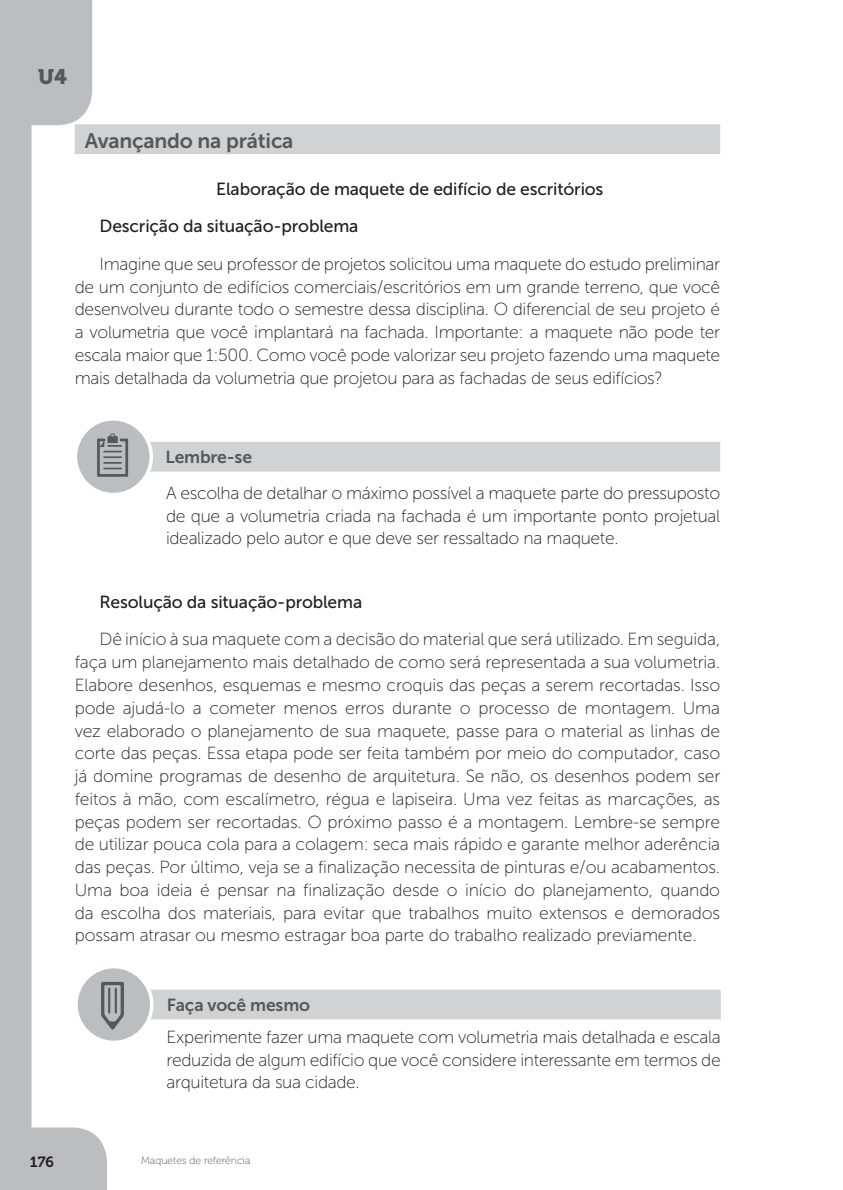
<style>
.page{position:relative;width:843px;height:1190px;background:#fff}
.page>*{position:absolute;margin:0;border:0;box-sizing:border-box;transform-origin:0 0}
.t1{font:21px "Museo Sans 700";letter-spacing:-.01em;color:#57585a}
.t2{font:21px "Museo 900";color:#57585a}
.t3{font:17.5px/22.8px "Museo Sans 100";letter-spacing:-.02em;color:#231f20;text-align:justify}
.t4{font:17.5px/37.6px "Museo Sans 500";letter-spacing:-.01em;color:#231f20}
.t5{font:17.5px "Museo Sans 700";letter-spacing:-.01em;color:#57585a}
.t6{font:14.7px "Museo 700";color:#231f20}
.t7{font:10.5px "Museo 100";color:#57585a}
</style>
<div class="page">
<svg style="left:0;top:0;width:107px;height:1190px"></svg>
<div style="left:75px;top:124px;width:645px;height:30px;background:#d1d2d4;border:2px solid #d1d2d4"></div>
<div style="left:83px;top:442px;width:637px;height:29px;background:#d1d2d4"></div>
<div style="left:75px;top:419px;width:76px;height:75px;background:#bcbdc0;border-radius:50%"></div>
<div style="left:74px;top:417px;width:79px;height:79px;border:4px solid #fff;border-radius:50%"></div>
<svg style="left:97px;top:433px;width:31px;height:44px"></svg>
<div style="left:83px;top:989px;width:637px;height:30px;background:#d1d2d4;border:2px solid #d1d2d4"></div>
<div style="left:76px;top:966px;width:76px;height:76px;background:#bcbdc0;border-radius:50%"></div>
<div style="left:74px;top:965px;width:79px;height:79px;border:4px solid #fff;border-radius:50%"></div>
<svg style="left:101px;top:982px;width:23px;height:48px"></svg>
<p class="t2" style="left:38px;top:65px;width:30px">U4</p>
<p class="t1" style="left:85px;top:129px;width:210px">Avançando na prática</p>
<p class="t4" style="left:99px;top:170px;width:505px;text-indent:117px">Elaboração de maquete de edifício de escritórios<br>Descrição da situação-problema</p>
<p class="t3" style="left:75px;top:253px;width:646px;text-indent:25px">Imagine que seu professor de projetos solicitou uma maquete do estudo preliminar de um conjunto de edifícios comerciais/escritórios em um grande terreno, que você desenvolveu durante todo o semestre dessa disciplina. O diferencial de seu projeto é a volumetria que você implantará na fachada. Importante: a maquete não pode ter escala maior que 1:500. Como você pode valorizar seu projeto fazendo uma maquete mais detalhada da volumetria que projetou para as fachadas de seus edifícios?</p>
<p class="t5" style="left:165px;top:447px;width:88px">Lembre-se</p>
<p class="t3" style="left:166px;top:482px;width:555px">A escolha de detalhar o máximo possível a maquete parte do pressuposto de que a volumetria criada na fachada é um importante ponto projetual idealizado pelo autor e que deve ser ressaltado na maquete.</p>
<p class="t4" style="left:99px;top:583px;width:264px">Resolução da situação-problema</p>
<p class="t3" style="left:75px;top:628px;width:646px;text-indent:25px">Dê início à sua maquete com a decisão do material que será utilizado. Em seguida, faça um planejamento mais detalhado de como será representada a sua volumetria.<br>Elabore desenhos, esquemas e mesmo croquis das peças a serem recortadas. Isso pode ajudá-lo a cometer menos erros durante o processo de montagem. Uma vez elaborado o planejamento de sua maquete, passe para o material as linhas de corte das peças. Essa etapa pode ser feita também por meio do computador, caso já domine programas de desenho de arquitetura. Se não, os desenhos podem ser feitos à mão, com escalímetro, régua e lapiseira. Uma vez feitas as marcações, as peças podem ser recortadas. O próximo passo é a montagem. Lembre-se sempre de utilizar pouca cola para a colagem: seca mais rápido e garante melhor aderência das peças. Por último, veja se a finalização necessita de pinturas e/ou acabamentos.<br>Uma boa ideia é pensar na finalização desde o início do planejamento, quando da escolha dos materiais, para evitar que trabalhos muito extensos e demorados possam atrasar ou mesmo estragar boa parte do trabalho realizado previamente.</p>
<p class="t6" style="left:30px;top:1154px;width:26px">176</p>
<p class="t5" style="left:167px;top:995px;width:145px">Faça você mesmo</p>
<p class="t3" style="left:166px;top:1025px;width:555px">Experimente fazer uma maquete com volumetria mais detalhada e escala reduzida de algum edifício que você considere interessante em termos de arquitetura da sua cidade.</p>
<p class="t7" style="left:141px;top:1155px;width:111px">Maquetes de referência</p>
</div>
